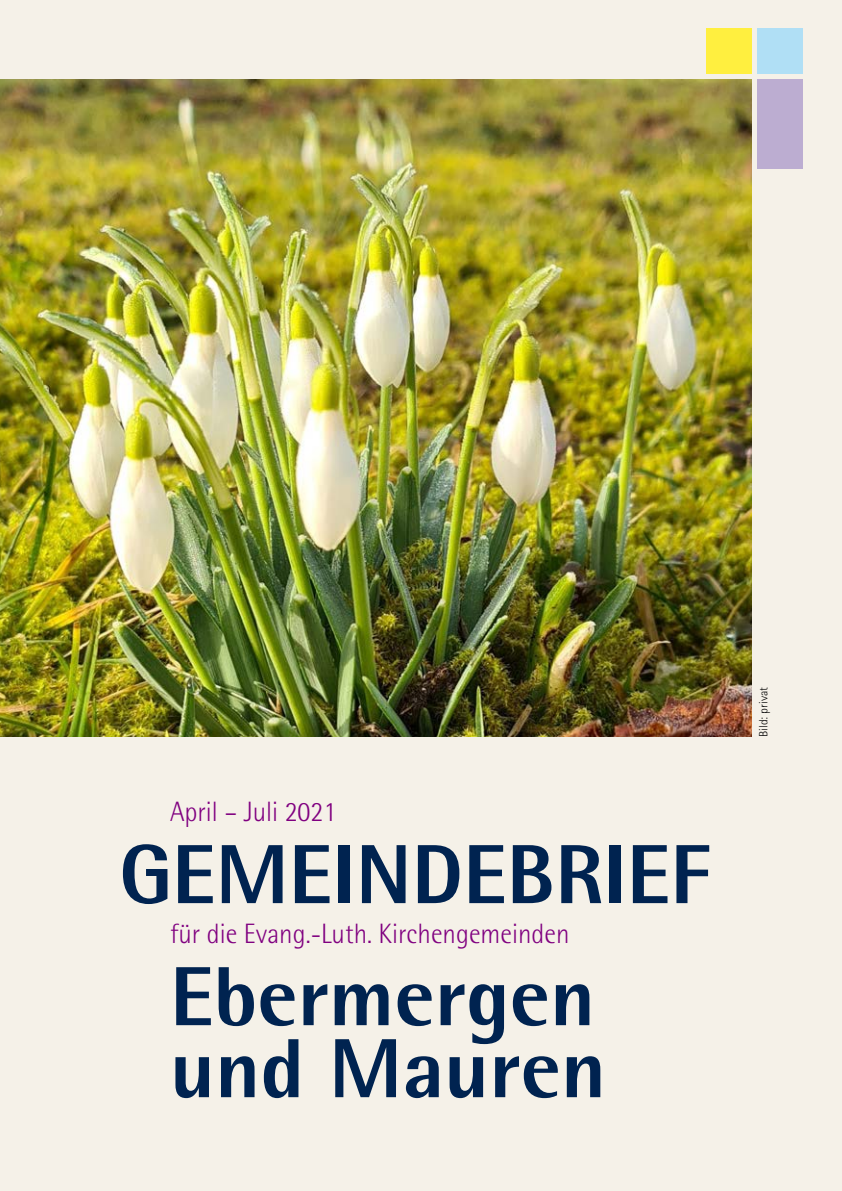
<style>
.page{position:relative;width:842px;height:1191px;background:#f5f1e8}
.page>*{position:absolute;margin:0;border:0;box-sizing:border-box;transform-origin:0 0}
.t1{font:800 84px/72px "Rotis Semi Sans";color:#002350}
.t2{font:300 28px "Rotis Semi Sans";color:#800080;scale:.96 1}
.t3{font:300 12px "Rotis Semi Sans";color:#000}
</style>
<div class="page">
<div style="left:706px;top:28px;width:45px;height:46px;background:#ffef3f"></div>
<div style="left:757px;top:28px;width:45px;height:46px;background:#b0dff5"></div>
<div style="left:757px;top:79px;width:45px;height:90px;background:#bcadd1"></div>
<img style="left:0;top:79px;width:751px;height:658px">
<p class="t2" style="left:170px;top:795px;width:175px">April – Juli 2021</p>
<h1 class="t1" style="left:119px;top:837px;width:593px">GEMEINDEBRIEF</h1>
<p class="t2" style="left:170px;top:917px;width:418px">für die Evang.-Luth. Kirchengemeinden</p>
<h1 class="t1" style="left:170px;top:959px;width:438px">Ebermergen und Mauren</h1>
<p class="t3" style="left:756px;top:737px;width:51px;rotate:-90deg">Bild: privat</p>
</div>
